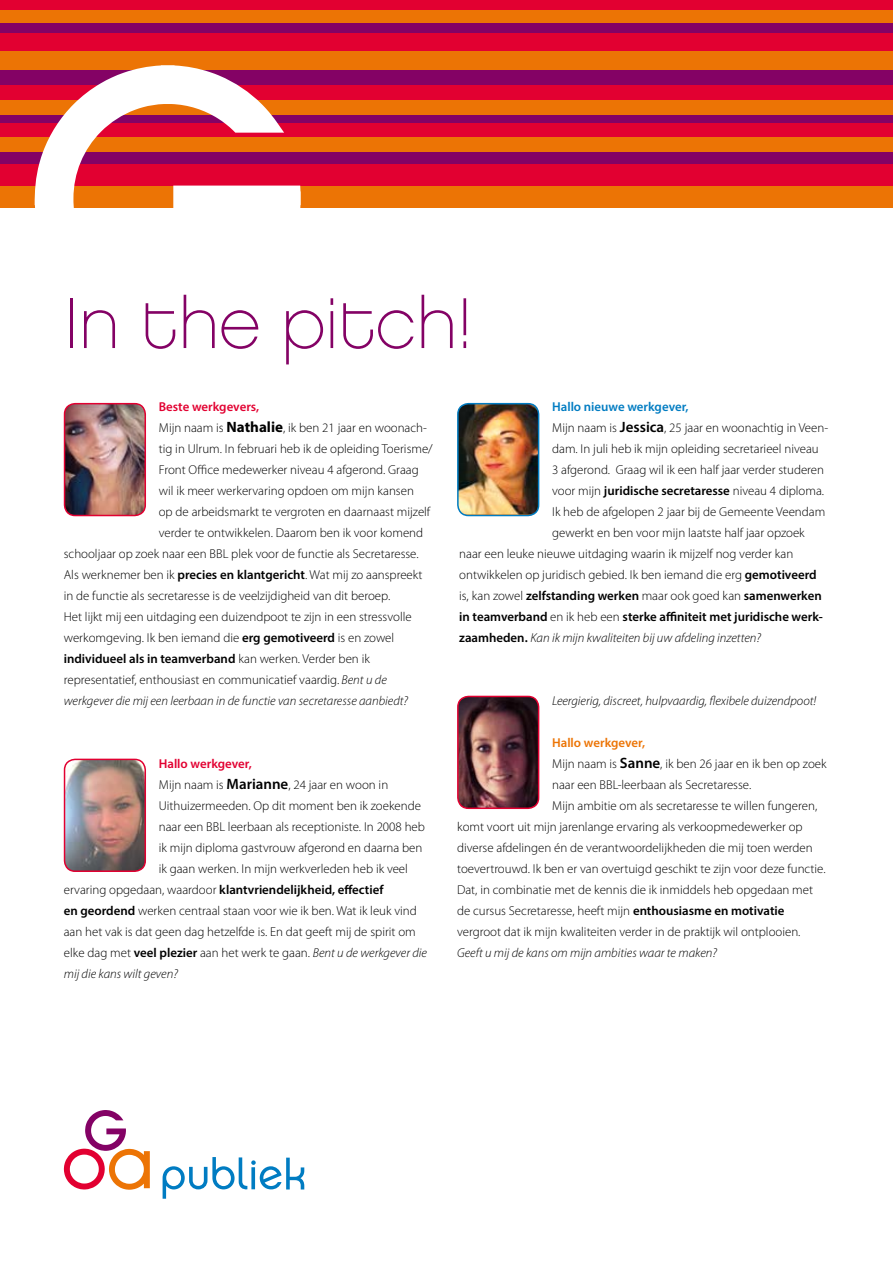
<style>
.page{position:relative;width:893px;height:1263px;background:#fff}
.page>*{position:absolute;margin:0;border:0;box-sizing:border-box;transform-origin:0 0}
.t1{font:71.7px "Chalet Paris Nineteen Eighty";color:#840265}
.t2{font:300 12.9px "Myriad Pro";color:#000}
.t3{font:italic 300 12.9px "Myriad Pro";color:#000}
.t4{font:600 12.9px "Myriad Pro";color:#000}
.t5{font:600 12.9px "Myriad Pro";color:#e20031}
.t6{font:600 12.9px "Myriad Pro";color:#007cc2}
.t7{font:600 12.9px "Myriad Pro";color:#ec7405}
.s1{font-weight:700;font-size:15px}
.s2{font-weight:600}
.s3{font-weight:300}
.s4{font-style:italic}
.s5{font-weight:600;font-size:15px}
.s6{font-weight:600;font-style:normal}
</style>
<div class="page">
<div style="left:0;top:152px;width:893px;height:14px;background:#840265"></div>
<div style="left:0;top:164px;width:893px;height:22px;background:#e20031"></div>
<div style="left:0;top:186px;width:893px;height:21px;background:#ec7405"></div>
<div style="left:0;top:114px;width:893px;height:10px;background:#840265"></div>
<div style="left:0;top:123px;width:893px;height:14px;background:#e20031"></div>
<div style="left:0;top:137px;width:893px;height:15px;background:#ec7405"></div>
<div style="left:0;top:69px;width:893px;height:17px;background:#840265"></div>
<div style="left:0;top:85px;width:893px;height:15px;background:#e20031"></div>
<div style="left:0;top:100px;width:893px;height:14px;background:#ec7405"></div>
<div style="left:0;top:23px;width:893px;height:11px;background:#840265"></div>
<div style="left:0;top:33px;width:893px;height:18px;background:#e20031"></div>
<div style="left:0;top:51px;width:893px;height:18px;background:#ec7405"></div>
<div style="left:0;top:0;width:893px;height:11px;background:#e20031"></div>
<div style="left:0;top:11px;width:893px;height:12px;background:#ec7405"></div>
<svg style="left:63px;top:402px;width:83px;height:115px"></svg>
<svg style="left:35px;top:65px;width:266px;height:143px"></svg>
<svg style="left:64px;top:1110px;width:86px;height:80px"></svg>
<svg style="left:163px;top:1157px;width:141px;height:42px"></svg>
<img style="left:65px;top:404px;width:80px;height:111px">
<div style="left:64px;top:403px;width:82px;height:113px;border:2px solid #e20031;border-radius:11px"></div>
<img style="left:65px;top:759px;width:80px;height:112px">
<div style="left:64px;top:759px;width:82px;height:113px;border:2px solid #e20031;border-radius:11px"></div>
<img style="left:458px;top:696px;width:81px;height:112px">
<div style="left:457px;top:696px;width:82px;height:113px;border:2px solid #e20031;border-radius:11px"></div>
<img style="left:459px;top:404px;width:80px;height:110px">
<div style="left:457px;top:403px;width:82px;height:113px;border:2px solid #007cc2;border-radius:11px"></div>
<h1 class="t1" style="left:64px;top:282px;width:410px">In the pitch!</h1>
<p class="t5" style="left:159px;top:398px;width:102px">Beste werkgevers,</p>
<p class="t2" style="left:159px;top:421px;width:270px">Mijn naam is <span class="s1">Nathalie</span>, ik ben 21 jaar en woonach-</p>
<p class="t2" style="left:159px;top:442px;width:276px">tig in Ulrum. In februari heb ik de opleiding Toerisme/</p>
<p class="t2" style="left:159px;top:463px;width:261px">Front Office medewerker niveau 4 afgerond. Graag</p>
<p class="t2" style="left:159px;top:484px;width:257px">wil ik meer werkervaring opdoen om mijn kansen</p>
<p class="t2" style="left:159px;top:505px;width:273px">op de arbeidsmarkt te vergroten en daarnaast mijzelf</p>
<p class="t2" style="left:159px;top:526px;width:266px">verder te ontwikkelen. Daarom ben ik voor komend</p>
<p class="t2" style="left:64px;top:547px;width:356px">schooljaar op zoek naar een BBL plek voor de functie als Secretaresse.</p>
<p class="t2" style="left:64px;top:568px;width:360px">Als werknemer ben ik <span class="s2">precies en klantgericht</span>. Wat mij zo aanspreekt</p>
<p class="t2" style="left:64px;top:589px;width:328px">in de functie als secretaresse is de veelzijdigheid van dit beroep.</p>
<p class="t2" style="left:64px;top:610px;width:349px">Het lijkt mij een uitdaging een duizendpoot te zijn in een stressvolle</p>
<p class="t2" style="left:64px;top:631px;width:332px">werkomgeving. Ik ben iemand die <span class="s2">erg gemotiveerd</span> is en zowel</p>
<p class="t4" style="left:64px;top:650px;width:308px">individueel als in teamverband <span class="s3">kan werken. Verder ben ik</span></p>
<p class="t2" style="left:64px;top:673px;width:325px">representatief, enthousiast en communicatief vaardig. <span class="s4">Bent u de</span></p>
<p class="t3" style="left:64px;top:694px;width:346px">werkgever die mij een leerbaan in de functie van secretaresse aanbiedt?</p>
<p class="t5" style="left:159px;top:755px;width:94px">Hallo werkgever,</p>
<p class="t2" style="left:159px;top:778px;width:231px">Mijn naam is <span class="s5">Marianne</span>, 24 jaar en woon in</p>
<p class="t2" style="left:159px;top:799px;width:264px">Uithuizermeeden. Op dit moment ben ik zoekende</p>
<p class="t2" style="left:159px;top:820px;width:268px">naar een BBL leerbaan als receptioniste. In 2008 heb</p>
<p class="t2" style="left:159px;top:841px;width:265px">ik mijn diploma gastvrouw afgerond en daarna ben</p>
<p class="t2" style="left:159px;top:862px;width:251px">ik gaan werken. In mijn werkverleden heb ik veel</p>
<p class="t4" style="left:64px;top:881px;width:321px"><span class="s3">ervaring opgedaan, waardoor</span> klantvriendelijkheid, effectief</p>
<p class="t2" style="left:64px;top:904px;width:355px"><span class="s2">en geordend</span> werken centraal staan voor wie ik ben. Wat ik leuk vind</p>
<p class="t2" style="left:64px;top:925px;width:354px">aan het vak is dat geen dag hetzelfde is. En dat geeft mij de spirit om</p>
<p class="t2" style="left:64px;top:946px;width:365px">elke dag met <span class="s2">veel plezier</span> aan het werk te gaan. <span class="s4">Bent u de werkgever die</span></p>
<p class="t3" style="left:64px;top:967px;width:116px">mij die kans wilt geven?</p>
<p class="t6" style="left:552px;top:398px;width:138px">Hallo nieuwe werkgever,</p>
<p class="t2" style="left:552px;top:421px;width:278px">Mijn naam is <span class="s5">Jessica</span>, 25 jaar en woonachtig in Veen-</p>
<p class="t2" style="left:552px;top:442px;width:268px">dam. In juli heb ik mijn opleiding secretarieel niveau</p>
<p class="t2" style="left:552px;top:463px;width:273px">3 afgerond. Graag wil ik een half jaar verder studeren</p>
<p class="t2" style="left:552px;top:484px;width:274px">voor mijn <span class="s2">juridische secretaresse</span> niveau 4 diploma.</p>
<p class="t2" style="left:552px;top:505px;width:275px">Ik heb de afgelopen 2 jaar bij de Gemeente Veendam</p>
<p class="t2" style="left:552px;top:526px;width:254px">gewerkt en ben voor mijn laatste half jaar opzoek</p>
<p class="t2" style="left:459px;top:547px;width:336px">naar een leuke nieuwe uitdaging waarin ik mijzelf nog verder kan</p>
<p class="t2" style="left:459px;top:568px;width:359px">ontwikkelen op juridisch gebied. Ik ben iemand die erg <span class="s2">gemotiveerd</span></p>
<p class="t4" style="left:459px;top:587px;width:364px"><span class="s3">is, kan zowel</span> zelfstanding werken <span class="s3">maar ook goed kan</span> samenwerken</p>
<p class="t4" style="left:459px;top:608px;width:365px">in teamverband <span class="s3">en ik heb een</span> sterke affiniteit met juridische werk-</p>
<p class="t3" style="left:459px;top:631px;width:303px"><span class="s6">zaamheden.</span> Kan ik mijn kwaliteiten bij uw afdeling inzetten?</p>
<p class="t3" style="left:552px;top:694px;width:266px">Leergierig, discreet, hulpvaardig, flexibele duizendpoot!</p>
<p class="t7" style="left:552px;top:734px;width:94px">Hallo werkgever,</p>
<p class="t2" style="left:552px;top:757px;width:276px">Mijn naam is <span class="s5">Sanne</span>, ik ben 26 jaar en ik ben op zoek</p>
<p class="t2" style="left:552px;top:778px;width:201px">naar een BBL-leerbaan als Secretaresse.</p>
<p class="t2" style="left:552px;top:799px;width:267px">Mijn ambitie om als secretaresse te willen fungeren,</p>
<p class="t2" style="left:457px;top:820px;width:347px">komt voort uit mijn jarenlange ervaring als verkoopmedewerker op</p>
<p class="t2" style="left:457px;top:841px;width:357px">diverse afdelingen én de verantwoordelijkheden die mij toen werden</p>
<p class="t2" style="left:457px;top:862px;width:370px">toevertrouwd. Ik ben er van overtuigd geschikt te zijn voor deze functie.</p>
<p class="t2" style="left:457px;top:883px;width:357px">Dat, in combinatie met de kennis die ik inmiddels heb opgedaan met</p>
<p class="t2" style="left:457px;top:904px;width:329px">de cursus Secretaresse, heeft mijn <span class="s2">enthousiasme en motivatie</span></p>
<p class="t2" style="left:457px;top:925px;width:345px">vergroot dat ik mijn kwaliteiten verder in de praktijk wil ontplooien.</p>
<p class="t3" style="left:457px;top:946px;width:261px">Geeft u mij de kans om mijn ambities waar te maken?</p>
</div>
